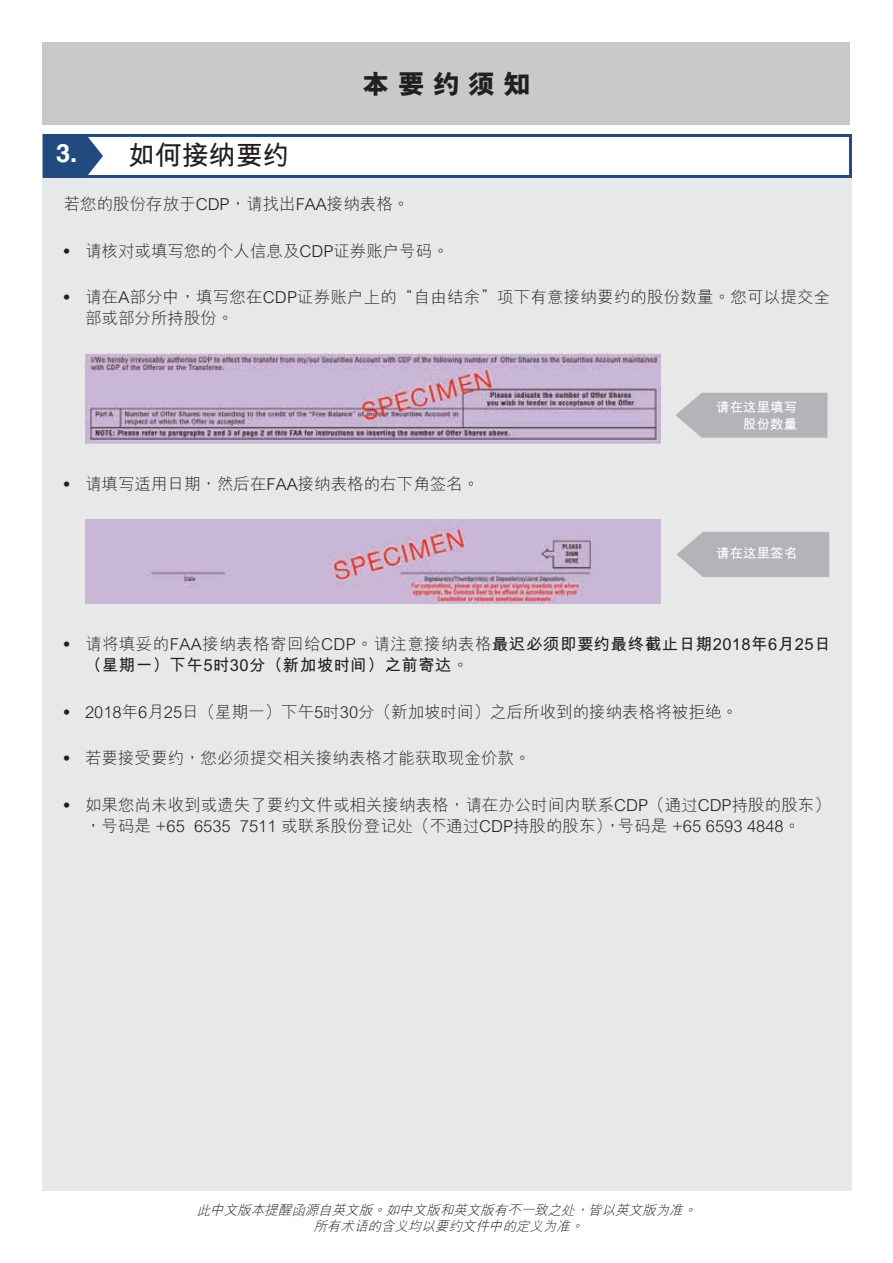
<style>
.page{position:relative;width:893px;height:1263px;background:#fff}
.page>*{position:absolute;margin:0;border:0;box-sizing:border-box;transform-origin:0 0}
.t1{font:700 27px "M Hei HKS";color:#231f20}
.t2{font:800 27px "M Hei HKS";color:#231f20}
.t3{font:300 16.5px/21px "M Hei HKS";color:#231f20}
.t4{font:700 16.5px/21px "M Hei HKS";letter-spacing:.025em;color:#231f20}
.t5{font:italic 300 13.5px/16.5px "M Hei HKS";color:#231f20;text-align:center}
.t6{font:700 13.5px/16.5px "M Hei HKS";color:#fff;text-align:right}
.s1{font-family:"Helvetica LT Std";font-size:25.5px;color:#fff}
.s2{font-family:"Helvetica LT Std";font-weight:400}
.s3{font-weight:300}
</style>
<div class="page">
<div style="left:43px;top:43px;width:807px;height:82px;background:#c7c9cb"></div>
<div style="left:43px;top:177px;width:809px;height:1014px;background:#e7e8e8"></div>
<img style="left:85px;top:353px;width:575px;height:91px">
<svg style="left:675px;top:393px;width:152px;height:45px;background:#b6b8bb"></svg>
<img style="left:85px;top:519px;width:576px;height:85px">
<svg style="left:676px;top:532px;width:153px;height:45px;background:#b6b8bb"></svg>
<div style="left:43px;top:134px;width:809px;height:44px;border:3px solid #224a7e"></div>
<svg style="left:43px;top:134px;width:61px;height:44px;background:#3c5f8d"></svg>
<svg style="left:706px;top:704px;width:14px;height:14px"></svg>
<h1 class="t1" style="left:56px;top:136px;width:235px"><span class="s1">3.</span> 如何接納要約</h1>
<h1 class="t2" style="left:362px;top:66px;width:170px">本 要 約 須 知</h1>
<p class="t3" style="left:64px;top:193px;width:347px">若您的股份存放於CDP，請找出FAA接納表格。</p>
<p class="t3" style="left:64px;top:240px;width:387px"><span class="s2">•</span> 請核對或填寫您的個人信息及CDP證券賬戶號碼。</p>
<p class="t3" style="left:85px;top:286px;width:747px;text-indent:-21px"><span class="s2">•</span> 請在A部分中，填寫您在CDP證券賬戶上的“自由結余”項下有意接納要約的股份數量。您可以提交全部或部分所持股份。</p>
<p class="t3" style="left:64px;top:473px;width:417px"><span class="s2">•</span> 請填寫適用日期，然後在FAA接納表格的右下角簽名。</p>
<p class="t6" style="left:716px;top:398px;width:82px">請在這裡填寫股份數量</p>
<p class="t6" style="left:716px;top:544px;width:82px">請在這裡簽名</p>
<p class="t4" style="left:85px;top:632px;width:747px;text-indent:-21px"><span class="s2">•</span> <span class="s3">請將填妥的FAA接納表格寄回給CDP。請注意接納表格</span>最遲必須即要約最終截止日期2018年6月25日（星期一）下午5時30分（新加坡時間）之前寄達<span class="s3">。</span></p>
<p class="t3" style="left:64px;top:700px;width:676px"><span class="s2">•</span> 2018年6月25日（星期一）下午5時30分（新加坡時間）之後所收到的接納表格將被拒 。</p>
<p class="t3" style="left:64px;top:747px;width:468px"><span class="s2">•</span> 若要接受要約，您必須提交相關接納表格才能獲取現金價款。</p>
<p class="t3" style="left:64px;top:793px;width:769px;text-align:center"><span class="s2">•</span> 如果您尚未收到或遺失了要約文件或相關接納表格，請在辦公時間內聯繫CDP（通過CDP持股的股東），號碼是 +65 6535 7511 或聯系股份登記處（不通過CDP持股的股東），號碼是 +65 6593 4848。</p>
<p class="t5" style="left:197px;top:1201px;width:506px">此中文版本提醒函源自英文版。如中文版和英文版有不一致之處，皆以英文版為準。所有術語的含義均以要約文件中的定義為准。</p>
</div>
